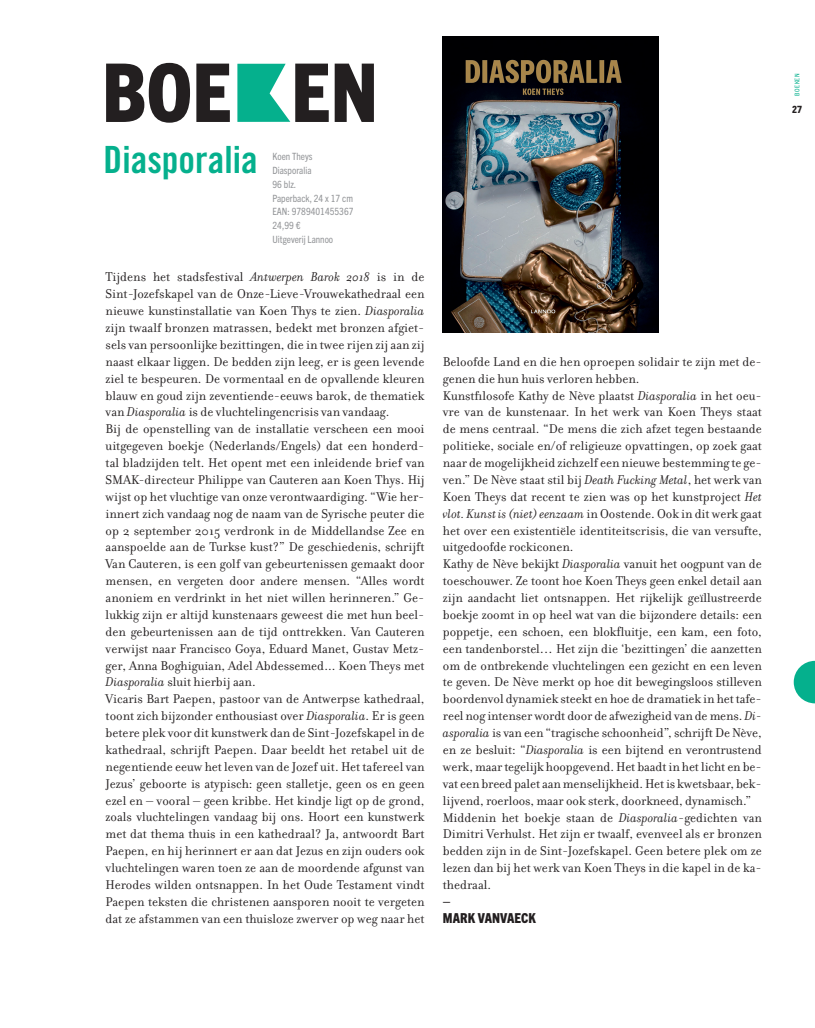
<style>
.page{position:relative;width:815px;height:1028px;background:#fff}
.page>*{position:absolute;margin:0;border:0;box-sizing:border-box;transform-origin:0 0}
.t1{font:800 condensed 81.25px "Trade Gothic Next LT Pro";color:#231f20}
.t2{font:37.5px "Trade Gothic LT Std Bd Cn 20";color:#05b08d}
.t3{font:13.75px/16.9px "Filosofia OT";color:#231f20}
.t4{font:800 condensed 13.75px/16.9px "Trade Gothic Next LT Pro";letter-spacing:.005em;color:#231f20}
.t5{font:condensed 10px/13.8px "Trade Gothic Next LT Pro";color:#939598}
.t6{font:800 condensed 10px "Trade Gothic Next LT Pro";color:#231f20}
.t7{font:condensed 6.5px "Trade Gothic Next LT Pro";letter-spacing:.08em;color:#05b08d}
.s1{font-style:italic}
</style>
<div class="page">
<svg style="left:794px;top:661px;width:21px;height:42px"></svg>
<svg style="left:237px;top:64px;width:53px;height:58px"></svg>
<img style="left:443px;top:36px;width:215px;height:296px">
<h1 class="t1" style="left:102px;top:37px;width:277px">BOE EN</h1>
<h2 class="t2" style="left:104px;top:137px;width:156px">Diasporalia</h2>
<p class="t5" style="left:272px;top:149px;width:83px">Koen Theys<br>Diasporalia<br>96 blz.<br>Paperback, 24 x 17 cm<br>EAN: 9789401455367<br>24,99 €<br>Uitgeverij Lannoo</p>
<p class="t3" style="left:106px;top:269px;width:320px">Tijdens het stadsfestival <span class="s1">Antwerpen Barok 2018</span> is in de Sint-Jozefskapel van de Onze-Lieve-Vrouwekathedraal een nieuwe kunstinstallatie van Koen Thys te zien. <span class="s1">Diasporalia </span>zijn twaalf bronzen matrassen, bedekt met bronzen afgiet&shy;sels van persoonlijke bezittingen, die in twee rijen zij aan zij naast elkaar liggen. De bedden zijn leeg, er is geen levende ziel te bespeuren. De vormentaal en de opvallende kleuren blauw en goud zijn zeventiende-eeuws barok, de thematiek van <span class="s1">Diasporalia</span> is de vluchtelingencrisis van vandaag.<br>Bij de openstelling van de installatie verscheen een mooi uitgegeven boekje (Nederlands/Engels) dat een honderd&shy;tal bladzijden telt. Het opent met een inleidende brief van SMAK-directeur Philippe van Cauteren aan Koen Thys. Hij wijst op het vluchtige van onze verontwaardiging. “Wie her&shy;innert zich vandaag nog de naam van de Syrische peuter die op 2 september 2015 verdronk in de Middellandse Zee en aanspoelde aan de Turkse kust?” De geschiedenis, schrijft Van Cauteren, is een golf van gebeurtenissen gemaakt door mensen, en vergeten door andere mensen. “Alles wordt anoniem en verdrinkt in het niet willen herinneren.” Ge&shy;lukkig zijn er altijd kunstenaars geweest die met hun beel&shy;den gebeurtenissen aan de tijd onttrekken. Van Cauteren verwijst naar Francisco Goya, Eduard Manet, Gustav Metz&shy;ger, Anna Boghiguian, Adel Abdessemed... Koen Theys met <span class="s1">Diasporalia</span> sluit hierbij aan.<br>Vicaris Bart Paepen, pastoor van de Antwerpse kathedraal, toont zich bijzonder enthousiast over <span class="s1">Diasporalia</span>. Er is geen betere plek voor dit kunstwerk dan de Sint-Jozefskapel in de kathedraal, schrijft Paepen. Daar beeldt het retabel uit de negentiende eeuw het leven van de Jozef uit. Het tafereel van Jezus’ geboorte is atypisch: geen stalletje, geen os en geen ezel en – vooral – geen kribbe. Het kindje ligt op de grond, zoals vluchtelingen vandaag bij ons. Hoort een kunstwerk met dat thema thuis in een kathedraal? Ja, antwoordt Bart Paepen, en hij herinnert er aan dat Jezus en zijn ouders ook vluchtelingen waren toen ze aan de moordende afgunst van Herodes wilden ontsnappen. In het Oude Testament vindt Paepen teksten die christenen aansporen nooit te vergeten dat ze afstammen van een thuisloze zwerver op weg naar het</p>
<p class="t3" style="left:443px;top:353px;width:320px">Beloofde Land en die hen oproepen solidair te zijn met de&shy;genen die hun huis verloren hebben.<br>Kunstfilosofe Kathy de Nève plaatst <span class="s1">Diasporalia</span> in het oeu&shy;vre van de kunstenaar. In het werk van Koen Theys staat de mens centraal. “De mens die zich afzet tegen bestaande politieke, sociale en/of religieuze opvattingen, op zoek gaat naar de mogelijkheid zichzelf een nieuwe bestemming te ge&shy;ven.” De Nève staat stil bij <span class="s1">Death Fucking Metal</span>, het werk van Koen Theys dat recent te zien was op het kunstproject <span class="s1">Het vlot. Kunst is (niet) eenzaam</span> in Oostende. Ook in dit werk gaat het over een existentiële identiteitscrisis, die van versufte, uitgedoofde rockiconen.<br>Kathy de Nève bekijkt <span class="s1">Diasporalia</span> vanuit het oogpunt van de toeschouwer. Ze toont hoe Koen Theys geen enkel detail aan zijn aandacht liet ontsnappen. Het rijkelijk geïllustreerde boekje zoomt in op heel wat van die bijzondere details: een poppetje, een schoen, een blokfluitje, een kam, een foto, een tandenborstel… Het zijn die ‘bezittingen’ die aanzetten om de ontbrekende vluchtelingen een gezicht en een leven te geven. De Nève merkt op hoe dit bewegingsloos stilleven boordenvol dynamiek steekt en hoe de dramatiek in het tafe&shy;reel nog intenser wordt door de afwezigheid van de mens. <span class="s1">Di&shy;asporalia</span> is van een “tragische schoonheid”, schrijft De Nève, en ze besluit: “<span class="s1">Diasporalia</span> is een bijtend en verontrustend werk, maar tegelijk hoopgevend. Het baadt in het licht en be&shy;vat een breed palet aan menselijkheid. Het is kwetsbaar, bek&shy;lijvend, roerloos, maar ook sterk, doorkneed, dynamisch.” Middenin het boekje staan de <span class="s1">Diasporalia</span>-gedichten van Dimitri Verhulst. Het zijn er twaalf, evenveel als er bronzen bedden zijn in de Sint-Jozefskapel. Geen betere plek om ze lezen dan bij het werk van Koen Theys in die kapel in de ka&shy;thedraal.</p>
<p class="t4" style="left:443px;top:891px;width:94px">–<br>MARK VANVAECK</p>
<p class="t7" style="left:793px;top:96px;width:23px;rotate:-90deg">BOEKEN</p>
<p class="t6" style="left:792px;top:102px;width:11px">27</p>
</div>
